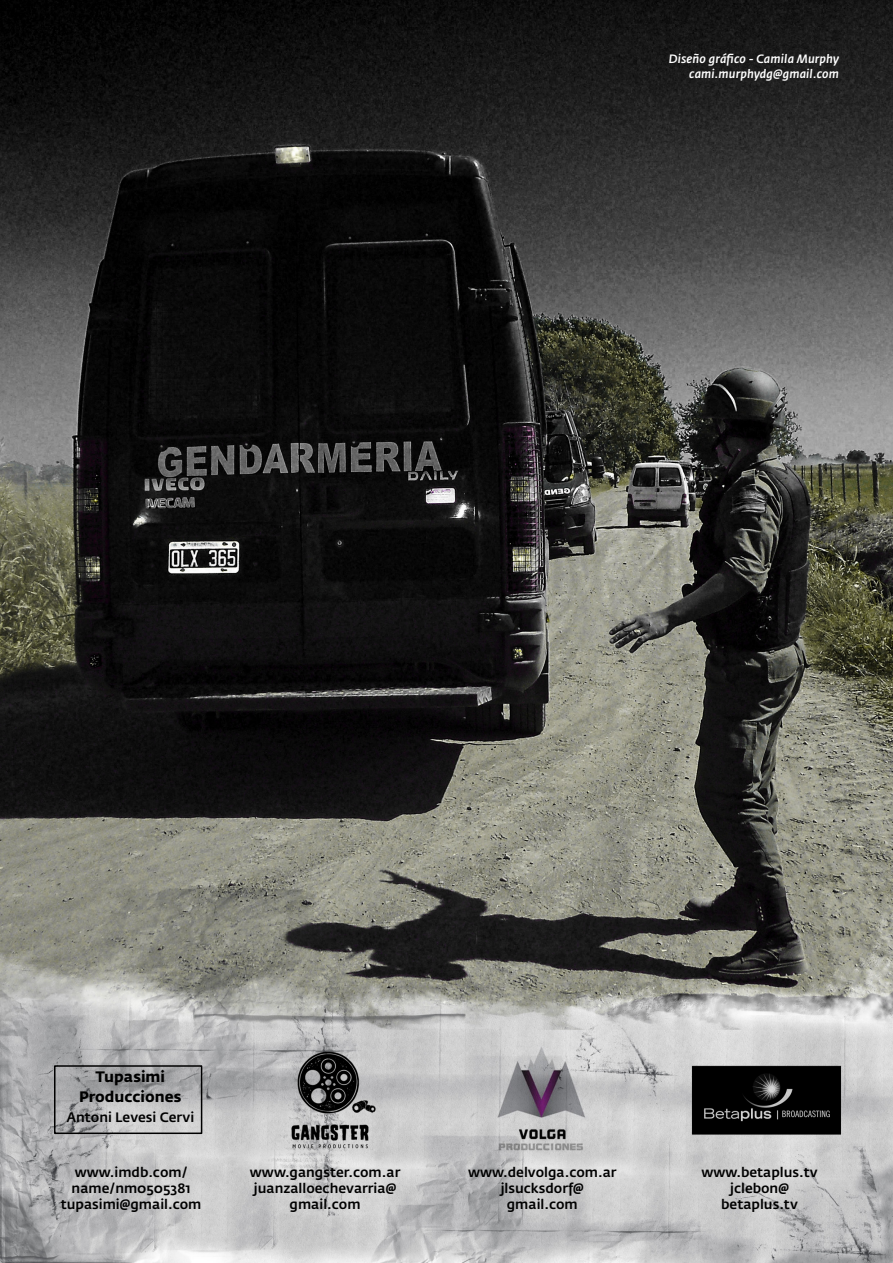
<style>
.page{position:relative;width:893px;height:1263px;background:#fff}
.page>*{position:absolute;margin:0;border:0;box-sizing:border-box;transform-origin:0 0}
.t1{font:700 15px/19.8px "Fedra Sans Std";color:#000;text-align:center}
.t2{font:500 13.5px/16.2px "Fedra Sans Std";color:#000;text-align:center}
.t3{font:italic 500 12px/14.4px "Fedra Sans Std";letter-spacing:.01em;color:#fff;text-align:right}
</style>
<div class="page">
<img style="left:0;top:0;width:893px;height:1263px">
<div style="left:54px;top:1065px;width:148px;height:69px;border:2px solid #000"></div>
<p class="t3" style="left:669px;top:52px;width:172px">Diseño gráfico - Camila Murphy cami.murphydg@gmail.com</p>
<p class="t1" style="left:79px;top:1067px;width:104px">Tupasimi<br>Producciones</p>
<p class="t2" style="left:66px;top:1109px;width:129px">Antoni Levesi Cervi</p>
<p class="t2" style="left:61px;top:1164px;width:142px">www.imdb.com/ name/nm0505381 tupasimi@gmail.com</p>
<p class="t2" style="left:250px;top:1164px;width:152px">www.gangster.com.ar juanzalloechevarria@ gmail.com</p>
<p class="t2" style="left:468px;top:1164px;width:150px">www.delvolga.com.ar jlsucksdorf@ gmail.com</p>
<p class="t2" style="left:701px;top:1164px;width:118px">www.betaplus.tv jclebon@ betaplus.tv</p>
</div>
